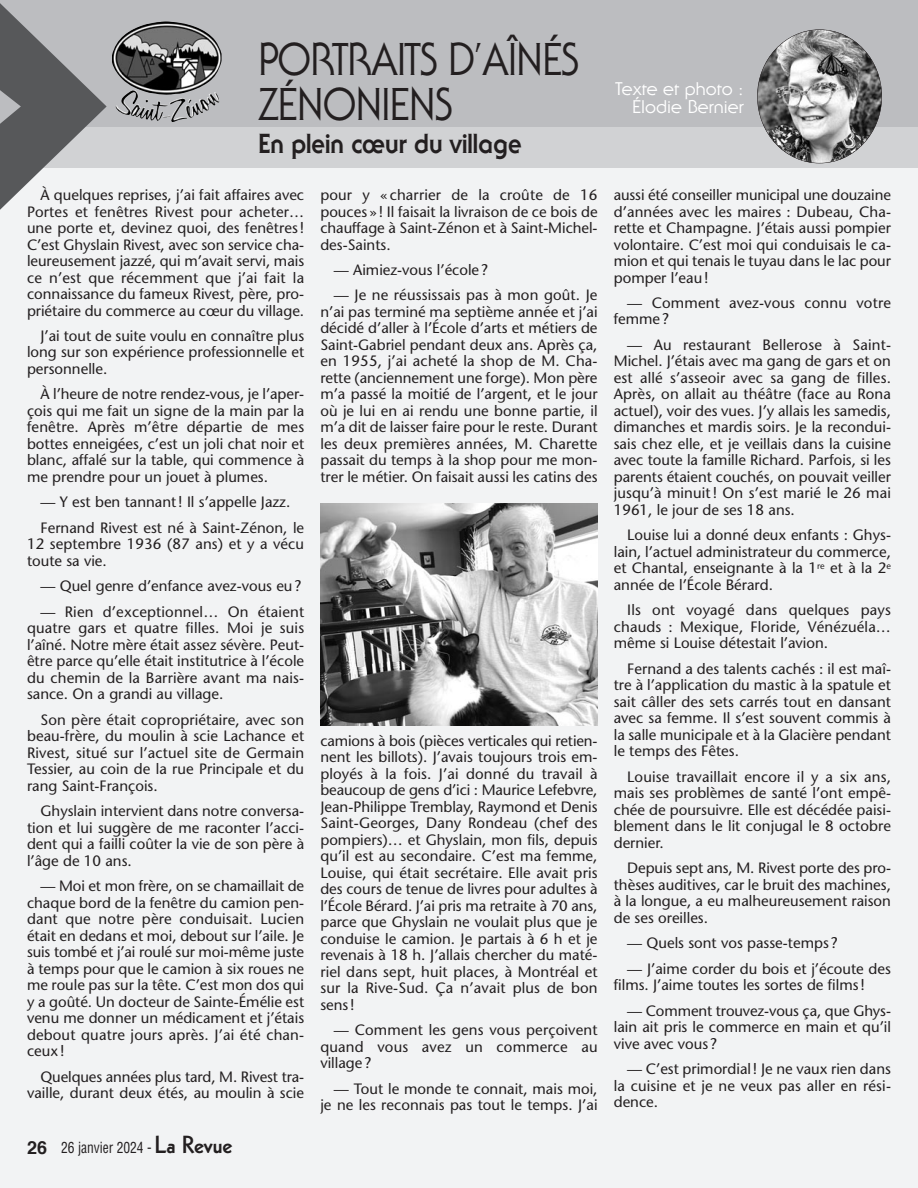
<style>
.page{position:relative;width:918px;height:1188px;background:#fff}
.page>*{position:absolute;margin:0;border:0;box-sizing:border-box;transform-origin:0 0}
.t1{font:45px "Serif Gothic";letter-spacing:-.025em;color:#231f20;scale:.9 1}
.t2{font:800 27px "Serif Gothic";color:#231f20;scale:.9 1}
.t3{font:18px/18px "Serif Gothic";color:#fff;text-align:right}
.t4{font:700 18px "Helvetica";color:#231f20}
.t5{font:15px/16.5px "Stone Sans";color:#231f20;text-align:justify}
.t6{font:condensed 15px "Helvetica";color:#231f20;scale:.9 1}
.s1{font-family:"Kabel";font-weight:800;font-stretch:normal;font-size:24px}
</style>
<div class="page">
<div style="left:0;top:167px;width:918px;height:1021px;background:#f2f3f4"></div>
<div style="left:0;top:0;width:918px;height:128px;background:#bcbdc0"></div>
<div style="left:0;top:127px;width:918px;height:40px;background:#d1d2d4"></div>
<svg style="left:0;top:3px;width:107px;height:207px"></svg>
<img style="left:112px;top:21px;width:110px;height:101px">
<img style="left:757px;top:30px;width:125px;height:133px;border-radius:50%">
<img style="left:320px;top:504px;width:277px;height:222px">
<p class="t1" style="left:258px;top:43px;width:358px">PORTRAITS D’AÎNÉS</p>
<p class="t1" style="left:258px;top:88px;width:217px">ZÉNONIENS</p>
<p class="t2" style="left:258px;top:134px;width:294px">En plein cœur du village</p>
<p class="t5" style="left:27px;top:188px;width:279px;text-indent:14px">À quelques reprises, j’ai fait affaires avec Portes et fenêtres Rivest pour acheter… une porte et, devinez quoi, des fenêtres !<br>C’est Ghyslain Rivest, avec son service cha&shy;leureusement jazzé, qui m’avait servi, mais ce n’est que récemment que j’ai fait la connaissance du fameux Rivest, père, pro&shy;priétaire du commerce au cœur du village.</p>
<p class="t5" style="left:27px;top:329px;width:279px;text-indent:14px">J’ai tout de suite voulu en connaître plus long sur son expérience professionnelle et personnelle.</p>
<p class="t5" style="left:27px;top:388px;width:279px;text-indent:14px">À l’heure de notre rendez-vous, je l’aper&shy;çois qui me fait un signe de la main par la fenêtre. Après m’être départie de mes bottes enneigées, c’est un joli chat noir et blanc, affalé sur la table, qui commence à me prendre pour un jouet à plumes.</p>
<p class="t5" style="left:40px;top:496px;width:251px">— Y est ben tannant ! Il s’appelle Jazz.</p>
<p class="t5" style="left:27px;top:521px;width:279px;text-indent:14px">Fernand Rivest est né à Saint-Zénon, le 12 septembre 1936 (87 ans) et y a vécu toute sa vie.</p>
<p class="t5" style="left:40px;top:579px;width:262px">— Quel genre d’enfance avez-vous eu ?</p>
<p class="t5" style="left:27px;top:605px;width:279px;text-indent:14px">— Rien d’exceptionnel… On étaient quatre gars et quatre filles. Moi je suis l’aîné. Notre mère était assez sévère. Peut&shy;être parce qu’elle était institutrice à l’école du chemin de la Barrière avant ma nais&shy;sance. On a grandi au village.</p>
<p class="t5" style="left:27px;top:713px;width:279px;text-indent:14px">Son père était copropriétaire, avec son beau-frère, du moulin à scie Lachance et Rivest, situé sur l’actuel site de Germain Tessier, au coin de la rue Principale et du rang Saint-François.</p>
<p class="t5" style="left:27px;top:804px;width:279px;text-indent:14px">Ghyslain intervient dans notre conversa&shy;tion et lui suggère de me raconter l’acci&shy;dent qui a failli coûter la vie de son père à l’âge de 10 ans.</p>
<p class="t5" style="left:27px;top:879px;width:279px;text-indent:14px">— Moi et mon frère, on se chamaillait de chaque bord de la fenêtre du camion pen&shy;dant que notre père conduisait. Lucien était en dedans et moi, debout sur l’aile. Je suis tombé et j’ai roulé sur moi-même juste à temps pour que le camion à six roues ne me roule pas sur la tête. C’est mon dos qui y a goûté. Un docteur de Sainte-Émélie est venu me donner un médicament et j’étais debout quatre jours après. J’ai été chan&shy;ceux !</p>
<p class="t5" style="left:27px;top:1070px;width:279px;text-align:right">Quelques années plus tard, M. Rivest tra&shy;vaille, durant deux étés, au moulin à scie</p>
<p class="t4" style="left:27px;top:1140px;width:22px">26</p>
<p class="t6" style="left:61px;top:1142px;width:192px">26 janvier 2024 - <span class="s1">La Revue</span></p>
<p class="t5" style="left:320px;top:188px;width:279px">pour y « charrier de la croûte de 16 pouces » ! Il faisait la livraison de ce bois de chauffage à Saint-Zénon et à Saint-Michel&shy;des-Saints.</p>
<p class="t5" style="left:334px;top:263px;width:156px">— Aimiez-vous l’école ?</p>
<p class="t5" style="left:320px;top:289px;width:279px;text-indent:14px">— Je ne réussissais pas à mon goût. Je n’ai pas terminé ma septième année et j’ai décidé d’aller à l’École d’arts et métiers de Saint-Gabriel pendant deux ans. Après ça, en 1955, j’ai acheté la shop de M. Cha&shy;rette (anciennement une forge). Mon père m’a passé la moitié de l’argent, et le jour où je lui en ai rendu une bonne partie, il m’a dit de laisser faire pour le reste. Durant les deux premières années, M. Charette passait du temps à la shop pour me mon&shy;trer le métier. On faisait aussi les catins des</p>
<p class="t5" style="left:320px;top:734px;width:279px">camions à bois (pièces verticales qui retien&shy;nent les billots). J’avais toujours trois em&shy;ployés à la fois. J’ai donné du travail à beaucoup de gens d’ici : Maurice Lefebvre, Jean-Philippe Tremblay, Raymond et Denis Saint-Georges, Dany Rondeau (chef des pompiers)… et Ghyslain, mon fils, depuis qu’il est au secondaire. C’est ma femme, Louise, qui était secrétaire. Elle avait pris des cours de tenue de livres pour adultes à l’École Bérard. J’ai pris ma retraite à 70 ans, parce que Ghyslain ne voulait plus que je conduise le camion. Je partais à 6 h et je revenais à 18 h. J’allais chercher du maté&shy;riel dans sept, huit places, à Montréal et sur la Rive-Sud. Ça n’avait plus de bon sens !</p>
<p class="t5" style="left:320px;top:1024px;width:279px;text-indent:14px">— Comment les gens vous perçoivent quand vous avez un commerce au village ?</p>
<p class="t5" style="left:320px;top:1082px;width:279px;text-align:right">— Tout le monde te connait, mais moi, je ne les reconnais pas tout le temps. J’ai</p>
<p class="t3" style="left:615px;top:82px;width:130px">Texte et photo :<br>Élodie Bernier</p>
<p class="t5" style="left:614px;top:188px;width:279px">aussi été conseiller municipal une douzaine d’années avec les maires : Dubeau, Cha&shy;rette et Champagne. J’étais aussi pompier volontaire. C’est moi qui conduisais le ca&shy;mion et qui tenais le tuyau dans le lac pour pomper l’eau !</p>
<p class="t5" style="left:614px;top:296px;width:279px;text-indent:14px">— Comment avez-vous connu votre femme ?</p>
<p class="t5" style="left:614px;top:338px;width:279px;text-indent:14px">— Au restaurant Bellerose à Saint-Michel. J’étais avec ma gang de gars et on est allé s’asseoir avec sa gang de filles.<br>Après, on allait au théâtre (face au Rona actuel), voir des vues. J’y allais les samedis, dimanches et mardis soirs. Je la recondui&shy;sais chez elle, et je veillais dans la cuisine avec toute la famille Richard. Parfois, si les parents étaient couchés, on pouvait veiller jusqu’à minuit ! On s’est marié le 26 mai 1961, le jour de ses 18 ans.</p>
<p class="t5" style="left:614px;top:529px;width:279px;text-indent:14px">Louise lui a donné deux enfants : Ghys&shy;lain, l’actuel administrateur du commerce, et Chantal, enseignante à la 1<sup>re</sup> et à la 2<sup>e </sup>année de l’École Bérard.</p>
<p class="t5" style="left:614px;top:603px;width:279px;text-indent:14px">Ils ont voyagé dans quelques pays chauds : Mexique, Floride, Vénézuéla… même si Louise détestait l’avion.</p>
<p class="t5" style="left:614px;top:662px;width:279px;text-indent:14px">Fernand a des talents cachés : il est maî&shy;tre à l’application du mastic à la spatule et sait câller des sets carrés tout en dansant avec sa femme. Il s’est souvent commis à la salle municipale et à la Glacière pendant le temps des Fêtes.</p>
<p class="t5" style="left:614px;top:770px;width:279px;text-indent:14px">Louise travaillait encore il y a six ans, mais ses problèmes de santé l’ont empê&shy;chée de poursuivre. Elle est décédée paisi&shy;blement dans le lit conjugal le 8 octobre dernier.</p>
<p class="t5" style="left:614px;top:861px;width:279px;text-indent:14px">Depuis sept ans, M. Rivest porte des pro&shy;thèses auditives, car le bruit des machines, à la longue, a eu malheureusement raison de ses oreilles.</p>
<p class="t5" style="left:627px;top:936px;width:212px">— Quels sont vos passe-temps ?</p>
<p class="t5" style="left:614px;top:962px;width:279px;text-indent:14px">— J’aime corder du bois et j’écoute des films. J’aime toutes les sortes de films !</p>
<p class="t5" style="left:614px;top:1004px;width:279px;text-indent:14px">— Comment trouvez-vous ça, que Ghys&shy;lain ait pris le commerce en main et qu’il vive avec vous ?</p>
<p class="t5" style="left:614px;top:1062px;width:279px;text-indent:14px">— C’est primordial ! Je ne vaux rien dans la cuisine et je ne veux pas aller en rési&shy;dence.</p>
</div>
